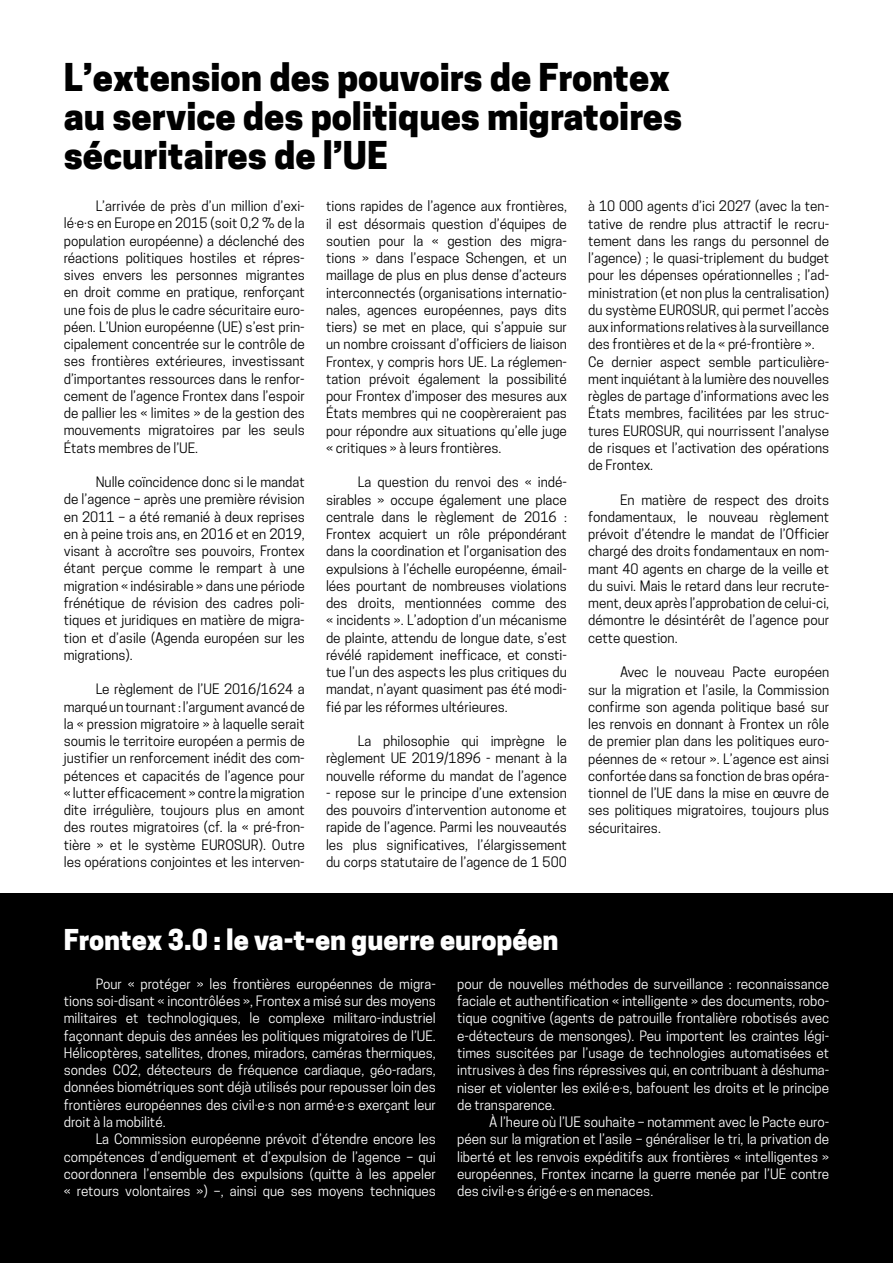
<style>
.page{position:relative;width:893px;height:1263px;background:#fff}
.page>*{position:absolute;margin:0;border:0;box-sizing:border-box;transform-origin:0 0}
.t1{font:800 36px/39px "Cooper Hewitt";color:#000}
.t2{font:800 27px "Cooper Hewitt";color:#fff}
.t3{font:13.5px/17.2px "Cooper Hewitt";color:#000;text-align:justify}
.t4{font:13.5px/17.2px "Cooper Hewitt";color:#fff;text-align:justify}
</style>
<div class="page">
<div style="left:0;top:893px;width:893px;height:370px;background:#000"></div>
<h1 class="t1" style="left:64px;top:58px;width:620px">L’extension des pouvoirs de Frontex au service des politiques migratoires sécuritaires de l’UE</h1>
<p class="t3" style="left:64px;top:197px;width:243px;text-indent:32px">L’arrivée de près d’un million d’exi&shy;lé·e·s en Europe en 2015 (soit 0,2 % de la population européenne) a déclenché des réactions politiques hostiles et répres&shy;sives envers les personnes migrantes en droit comme en pratique, renforçant une fois de plus le cadre sécuritaire euro&shy;péen. L’Union européenne (UE) s’est prin&shy;cipalement concentrée sur le contrôle de ses frontières extérieures, investissant d’importantes ressources dans le renfor&shy;cement de l’agence Frontex dans l’espoir de pallier les « limites » de la gestion des mouvements migratoires par les seuls États membres de l’UE.</p>
<p class="t3" style="left:64px;top:473px;width:242px;text-indent:32px">Nulle coïncidence donc si le mandat de l’agence – après une première révision en 2011 – a été remanié à deux reprises en à peine trois ans, en 2016 et en 2019, visant à accroître ses pouvoirs, Frontex étant perçue comme le rempart à une migration « indésirable » dans une période frénétique de révision des cadres poli&shy;tiques et juridiques en matière de migra&shy;tion et d’asile (Agenda européen sur les migrations).</p>
<p class="t3" style="left:64px;top:681px;width:243px;text-indent:32px">Le règlement de l’UE 2016/1624 a marqué un tournant : l’argument avancé de la « pression migratoire » à laquelle serait soumis le territoire européen a permis de justifier un renforcement inédit des com&shy;pétences et capacités de l’agence pour « lutter efficacement » contre la migration dite irrégulière, toujours plus en amont des routes migratoires (cf. la « pré-fron&shy;tière » et le système EUROSUR). Outre les opérations conjointes et les interven-</p>
<p class="t3" style="left:326px;top:198px;width:243px">tions rapides de l’agence aux frontières, il est désormais question d’équipes de soutien pour la « gestion des migra&shy;tions » dans l’espace Schengen, et un maillage de plus en plus dense d’acteurs interconnectés (organisations internatio&shy;nales, agences européennes, pays dits tiers) se met en place, qui s’appuie sur un nombre croissant d’officiers de liaison Frontex, y compris hors UE. La réglemen&shy;tation prévoit également la possibilité pour Frontex d’imposer des mesures aux États membres qui ne coopèreraient pas pour répondre aux situations qu’elle juge « critiques » à leurs frontières.</p>
<p class="t3" style="left:326px;top:474px;width:242px;text-indent:32px">La question du renvoi des « indé&shy;sirables » occupe également une place centrale dans le règlement de 2016 :<br>Frontex acquiert un rôle prépondérant dans la coordination et l’organisation des expulsions à l’échelle européenne, émail&shy;lées pourtant de nombreuses violations des droits, mentionnées comme des « incidents ». L’adoption d’un mécanisme de plainte, attendu de longue date, s’est révélé rapidement inefficace, et consti&shy;tue l’un des aspects les plus critiques du mandat, n’ayant quasiment pas été modi&shy;fié par les réformes ultérieures.</p>
<p class="t3" style="left:326px;top:732px;width:242px;text-indent:32px">La philosophie qui imprègne le règlement UE 2019/1896 - menant à la nouvelle réforme du mandat de l’agence</p>
<p class="t3" style="left:326px;top:784px;width:242px">- repose sur le principe d’une extension des pouvoirs d’intervention autonome et rapide de l’agence. Parmi les nouveautés les plus significatives, l’élargissement du corps statutaire de l’agence de 1 500</p>
<p class="t3" style="left:588px;top:198px;width:242px;text-align:left">à 10 000 agents d’ici 2027 (avec la ten&shy;tative de rendre plus attractif le recru&shy;tement dans les rangs du personnel de l’agence) ; le quasi-triplement du budget pour les dépenses opérationnelles ; l’ad&shy;ministration (et non plus la centralisation) du système EUROSUR, qui permet l’accès aux informations relatives à la surveillance des frontières et de la « pré-frontière ».<br>Ce dernier aspect semble particulière&shy;ment inquiétant à la lumière des nouvelles règles de partage d’informations avec les États membres, facilitées par les struc&shy;tures EUROSUR, qui nourrissent l’analyse de risques et l’activation des opérations de Frontex.</p>
<p class="t3" style="left:588px;top:491px;width:243px;text-indent:32px">En matière de respect des droits fondamentaux, le nouveau règlement prévoit d’étendre le mandat de l’Officier chargé des droits fondamentaux en nom&shy;mant 40 agents en charge de la veille et du suivi. Mais le retard dans leur recrute&shy;ment, deux après l’approbation de celui-ci, démontre le désintérêt de l’agence pour cette question.</p>
<p class="t3" style="left:588px;top:663px;width:243px;text-indent:32px">Avec le nouveau Pacte européen sur la migration et l’asile, la Commission confirme son agenda politique basé sur les renvois en donnant à Frontex un rôle de premier plan dans les politiques euro&shy;péennes de « retour ». L’agence est ainsi confortée dans sa fonction de bras opéra&shy;tionnel de l’UE dans la mise en œuvre de ses politiques migratoires, toujours plus sécuritaires.</p>
<h2 class="t2" style="left:64px;top:924px;width:496px">Frontex 3.0 : le va-t-en guerre européen</h2>
<p class="t4" style="left:64px;top:975px;width:374px;text-indent:32px">Pour « protéger » les frontières européennes de migra&shy;tions soi-disant « incontrôlées », Frontex a misé sur des moyens militaires et technologiques, le complexe militaro-industriel façonnant depuis des années les politiques migratoires de l’UE.<br>Hélicoptères, satellites, drones, miradors, caméras thermiques, sondes CO2, détecteurs de fréquence cardiaque, géo-radars, données biométriques sont déjà utilisés pour repousser loin des frontières européennes des civil·e·s non armé·e·s exerçant leur droit à la mobilité.</p>
<p class="t4" style="left:64px;top:1130px;width:374px;text-indent:32px">La Commission européenne prévoit d’étendre encore les compétences d’endiguement et d’expulsion de l’agence – qui coordonnera l’ensemble des expulsions (quitte à les appeler « retours volontaires ») –, ainsi que ses moyens techniques</p>
<p class="t4" style="left:457px;top:975px;width:374px">pour de nouvelles méthodes de surveillance : reconnaissance faciale et authentification « intelligente » des documents, robo&shy;tique cognitive (agents de patrouille frontalière robotisés avec e-détecteurs de mensonges). Peu importent les craintes légi&shy;times suscitées par l’usage de technologies automatisées et intrusives à des fins répressives qui, en contribuant à déshuma&shy;niser et violenter les exilé·e·s, bafouent les droits et le principe de transparence.</p>
<p class="t4" style="left:457px;top:1113px;width:374px;text-indent:32px">À l’heure où l’UE souhaite – notamment avec le Pacte euro&shy;péen sur la migration et l’asile – généraliser le tri, la privation de liberté et les renvois expéditifs aux frontières « intelligentes » européennes, Frontex incarne la guerre menée par l’UE contre des civil·e·s érigé·e·s en menaces.</p>
</div>
